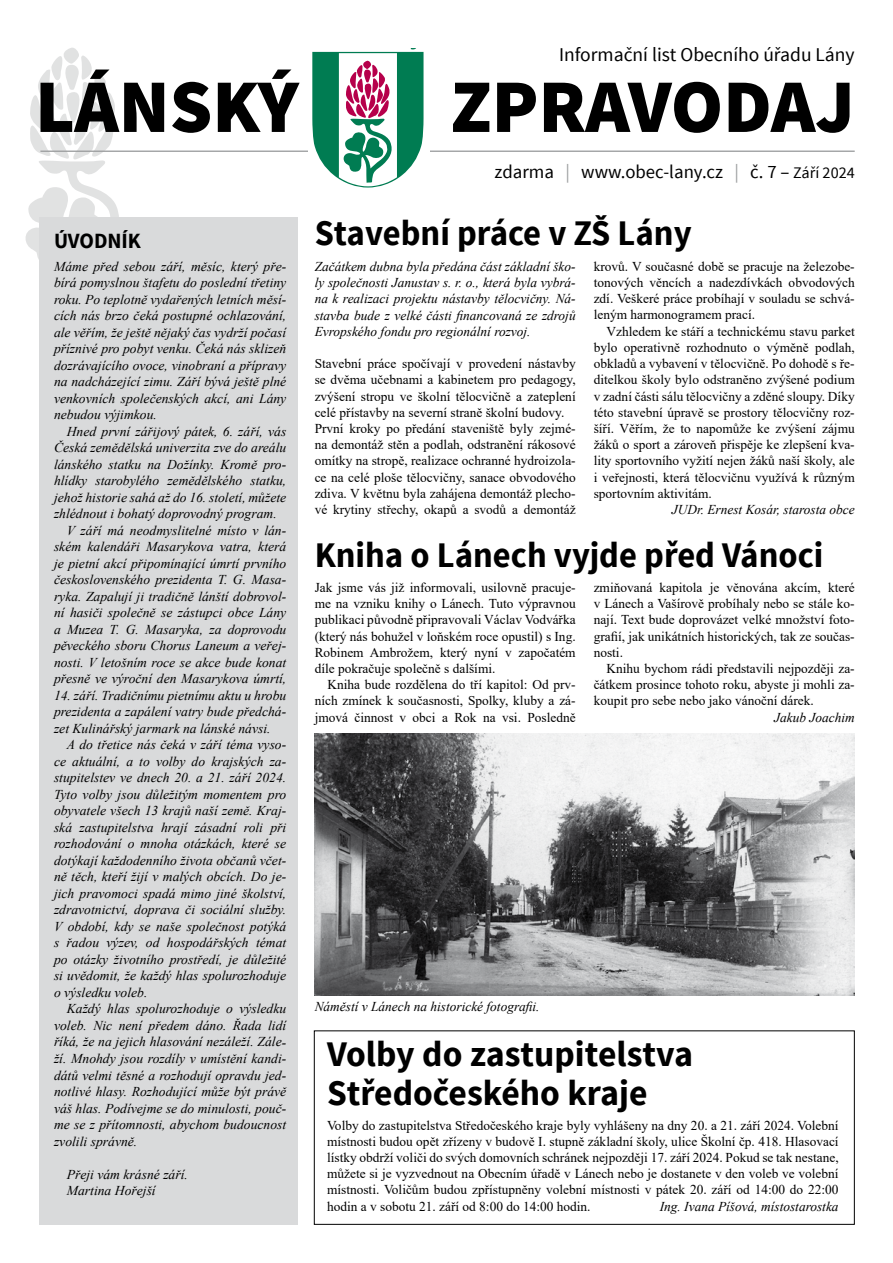
<style>
.page{position:relative;width:893px;height:1263px;background:#fff}
.page>*{position:absolute;margin:0;border:0;box-sizing:border-box;transform-origin:0 0}
.t1{font:900 75.75px "Source Sans Pro";color:#000}
.t2{font:700 36px "Source Sans Pro";color:#000;scale:.96 1}
.t3{font:700 36px/39px "Source Sans Pro";color:#000}
.t4{font:700 21.75px "Source Sans Pro";color:#000}
.t5{font:19.5px "Source Sans Pro";color:#000}
.t6{font:18.75px "Source Sans Pro";color:#000}
.t7{font:italic 13.5px/16.5px "Times New Roman";color:#000;text-align:justify}
.t8{font:13.5px/16.2px "Times New Roman";color:#000;text-align:justify}
.s1{color:#9c9e9f}
.s2{font-size:16.2px}
</style>
<div class="page">
<svg style="left:25px;top:47px;width:96px;height:212px"></svg>
<div style="left:39px;top:218px;width:259px;height:1007px;background:#d9dadb"></div>
<hr style="left:40px;top:151px;width:815px;height:1px;background:#9c9e9f">
<div style="left:308px;top:143px;width:121px;height:26px;background:#fff"></div>
<div style="left:314px;top:1030px;width:541px;height:195px;border:1px solid #000"></div>
<img style="left:315px;top:733px;width:540px;height:262px">
<svg style="left:312px;top:48px;width:112px;height:140px"></svg>
<h1 class="t1" style="left:35px;top:57px;width:265px">LÁNSKÝ</h1>
<h3 class="t4" style="left:54px;top:227px;width:89px">ÚVODNÍK</h3>
<p class="t7" style="left:54px;top:258px;width:234px">Máme před sebou září, měsíc, který pře&shy;bírá pomyslnou štafetu do poslední třetiny roku. Po teplotně vydařených letních měsí&shy;cích nás brzo čeká postupné ochlazování, ale věřím, že ještě nějaký čas vydrží počasí příznivé pro pobyt venku. Čeká nás sklizeň dozrávajícího ovoce, vinobraní a přípravy na nadcházející zimu. Září bývá ještě plné venkovních společenských akcí, ani Lány nebudou výjimkou.</p>
<p class="t7" style="left:67px;top:423px;width:221px">Hned první zářijový pátek, 6. září, vás</p>
<p class="t7" style="left:54px;top:439px;width:234px">Česká zemědělská univerzita zve do areálu</p>
<p class="t7" style="left:54px;top:456px;width:234px">lánského statku na Dožínky. Kromě pro-</p>
<p class="t7" style="left:54px;top:472px;width:234px">hlídky starobylého zemědělského statku,</p>
<p class="t7" style="left:54px;top:489px;width:234px">jehož historie sahá až do 16. století, můžete</p>
<p class="t7" style="left:54px;top:505px;width:224px">zhlédnout i bohatý doprovodný program.</p>
<p class="t7" style="left:67px;top:522px;width:221px">V září má neodmyslitelné místo v lán-</p>
<p class="t7" style="left:54px;top:538px;width:234px">ském kalendáři Masarykova vatra, která</p>
<p class="t7" style="left:54px;top:555px;width:234px">je pietní akcí připomínající úmrtí prvního</p>
<p class="t7" style="left:54px;top:571px;width:234px">československého prezidenta T. G. Masa-</p>
<p class="t7" style="left:54px;top:588px;width:234px">ryka. Zapalují ji tradičně lánští dobrovol-</p>
<p class="t7" style="left:54px;top:604px;width:234px">ní hasiči společně se zástupci obce Lány</p>
<p class="t7" style="left:54px;top:621px;width:234px">a Muzea T. G. Masaryka, za doprovodu</p>
<p class="t7" style="left:54px;top:637px;width:234px">pěveckého sboru Chorus Laneum a veřej-</p>
<p class="t7" style="left:54px;top:654px;width:234px">nosti. V letošním roce se akce bude konat</p>
<p class="t7" style="left:54px;top:670px;width:234px">přesně ve výroční den Masarykova úmrtí,</p>
<p class="t7" style="left:54px;top:687px;width:234px">14. září. Tradičnímu pietnímu aktu u hrobu prezidenta a zapálení vatry bude předchá&shy;zet Kulinářský jarmark na lánské návsi.</p>
<p class="t7" style="left:54px;top:736px;width:234px;text-indent:13px">A do třetice nás čeká v září téma vyso&shy;ce aktuální, a to volby do krajských za&shy;stupitelstev ve dnech 20. a 21. září 2024.<br>Tyto volby jsou důležitým momentem pro obyvatele všech 13 krajů naší země. Kraj&shy;ská zastupitelstva hrají zásadní roli při rozhodování o mnoha otázkách, které se dotýkají každodenního života občanů včet&shy;ně těch, kteří žijí v malých obcích. Do je&shy;jich pravomoci spadá mimo jiné školství, zdravotnictví, doprava či sociální služby.<br>V období, kdy se naše společnost potýká s řadou výzev, od hospodářských témat po otázky životního prostředí, je důležité si uvědomit, že každý hlas spolurozhoduje o výsledku voleb.</p>
<p class="t7" style="left:54px;top:1000px;width:234px;text-indent:13px">Každý hlas spolurozhoduje o výsledku voleb. Nic není předem dáno. Řada lidí říká, že na jejich hlasování nezáleží. Zále&shy;ží. Mnohdy jsou rozdíly v umístění kandi&shy;dátů velmi těsné a rozhodují opravdu jed&shy;notlivé hlasy. Rozhodující může být právě váš hlas. Podívejme se do minulosti, pouč&shy;me se z přítomnosti, abychom budoucnost zvolili správně.</p>
<p class="t7" style="left:67px;top:1165px;width:123px">Přeji vám krásné září.<br>Martina Hořejší</p>
<h3 class="t5" style="left:559px;top:43px;width:297px">Informační list Obecního úřadu Lány</h3>
<h1 class="t1" style="left:451px;top:57px;width:406px">ZPRAVODAJ</h1>
<h3 class="t6" style="left:495px;top:160px;width:362px">zdarma <span class="s1">|</span> www.obec-lany.cz <span class="s1">|</span> č. 7 – <span class="s2">Září 2024</span></h3>
<h2 class="t2" style="left:315px;top:209px;width:394px">Stavební práce v ZŠ Lány</h2>
<p class="t7" style="left:315px;top:258px;width:263px">Začátkem dubna byla předána část základní ško&shy;ly společnosti Janustav s. r. o., která byla vybrá&shy;na k realizaci projektu nástavby tělocvičny. Ná&shy;stavba bude z velké části financovaná ze zdrojů Evropského fondu pro regionální rozvoj.</p>
<p class="t8" style="left:315px;top:355px;width:263px;text-align:left">Stavební práce spočívají v provedení nástavby se dvěma učebnami a kabinetem pro pedagogy, zvýšení stropu ve školní tělocvičně a zateplení celé přístavby na severní straně školní budovy.<br>První kroky po předání staveniště byly zejmé&shy;na demontáž stěn a podlah, odstranění rákosové omítky na stropě, realizace ochranné hydroizola&shy;ce na celé ploše tělocvičny, sanace obvodového zdiva. V květnu byla zahájena demontáž plecho&shy;vé krytiny střechy, okapů a svodů a demontáž</p>
<p class="t8" style="left:594px;top:258px;width:263px">krovů. V současné době se pracuje na železobe&shy;tonových věncích a nadezdívkách obvodových zdí. Veškeré práce probíhají v souladu se schvá&shy;leným harmonogramem prací.</p>
<p class="t8" style="left:594px;top:323px;width:263px;text-indent:13px">Vzhledem ke stáří a technickému stavu parket bylo operativně rozhodnuto o výměně podlah, obkladů a vybavení v tělocvičně. Po dohodě s ře&shy;ditelkou školy bylo odstraněno zvýšené podium v zadní části sálu tělocvičny a zděné sloupy. Díky této stavební úpravě se prostory tělocvičny roz&shy;šíří. Věřím, že to napomůže ke zvýšení zájmu žáků o sport a zároveň přispěje ke zlepšení kva&shy;lity sportovního vyžití nejen žáků naší školy, ale i veřejnosti, která tělocvičnu využívá k různým sportovním aktivitám.</p>
<p class="t7" style="left:672px;top:501px;width:184px">JUDr. Ernest Kosár, starosta obce</p>
<h2 class="t2" style="left:315px;top:532px;width:531px">Kniha o Lánech vyjde před Vánoci</h2>
<p class="t8" style="left:315px;top:579px;width:263px">Jak jsme vás již informovali, usilovně pracuje&shy;me na vzniku knihy o Lánech. Tuto výpravnou publikaci původně připravovali Václav Vodvářka (který nás bohužel v loňském roce opustil) s Ing.<br>Robinem Ambrožem, který nyní v započatém díle pokračuje společně s dalšími.</p>
<p class="t8" style="left:315px;top:676px;width:263px;text-indent:13px">Kniha bude rozdělena do tří kapitol: Od prv&shy;ních zmínek k současnosti, Spolky, kluby a zá&shy;jmová činnost v obci a Rok na vsi. Posledně</p>
<p class="t8" style="left:594px;top:579px;width:263px">zmiňovaná kapitola je věnována akcím, které v Lánech a Vašírově probíhaly nebo se stále ko&shy;nají. Text bude doprovázet velké množství foto&shy;grafií, jak unikátních historických, tak ze součas&shy;nosti.</p>
<p class="t8" style="left:594px;top:660px;width:262px;text-indent:13px">Knihu bychom rádi představili nejpozději za&shy;čátkem prosince tohoto roku, abyste ji mohli za&shy;koupit pro sebe nebo jako vánoční dárek.</p>
<p class="t7" style="left:774px;top:708px;width:82px">Jakub Joachim</p>
<p class="t7" style="left:315px;top:998px;width:226px">Náměstí v Lánech na historické fotografii.</p>
<h2 class="t3" style="left:327px;top:1036px;width:368px">Volby do zastupitelstva<br>Středočeského kraje</h2>
<p class="t8" style="left:327px;top:1116px;width:513px">Volby do zastupitelstva Středočeského kraje byly vyhlášeny na dny 20. a 21. září 2024. Volební místnosti budou opět zřízeny v budově I. stupně základní školy, ulice Školní čp. 418. Hlasovací lístky obdrží voliči do svých domovních schránek nejpozději 17. září 2024. Pokud se tak nestane, můžete si je vyzvednout na Obecním úřadě v Lánech nebo je dostanete v den voleb ve volební místnosti. Voličům budou zpřístupněny volební místnosti v pátek 20. září od 14:00 do 22:00 hodin a v sobotu 21. září od 8:00 do 14:00 hodin.</p>
<p class="t7" style="left:660px;top:1197px;width:180px">Ing. Ivana Píšová, místostarostka</p>
</div>
